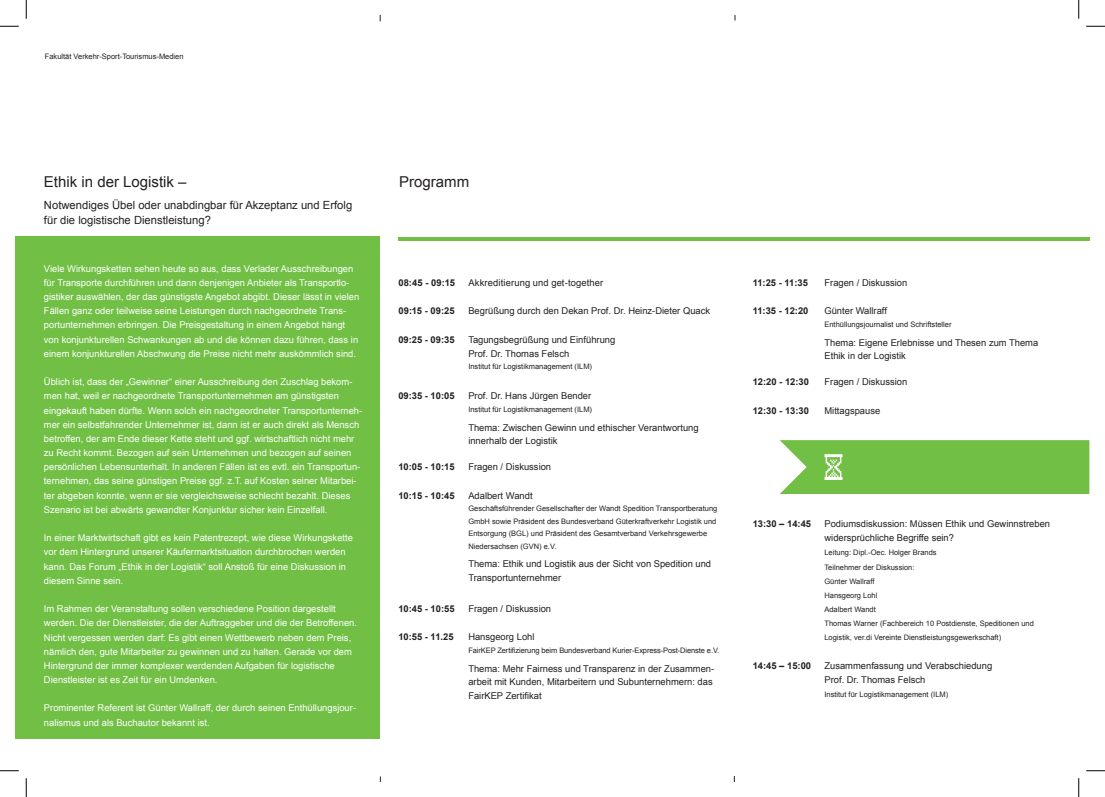
<style>
.page{position:relative;width:1105px;height:797px;background:#fff}
.page>*{position:absolute;margin:0;border:0;box-sizing:border-box;transform-origin:0 0}
.t1{font:15px "Arial";color:#231f20}
.t2{font:11.25px/15px "Arial";color:#231f20}
.t3{font:9.38px/14.1px "Arial";color:#fff}
.t4{font:9.38px/13.8px "Arial";color:#231f20}
.t5{font:700 9.38px "Arial";color:#231f20}
.t6{font:7.5px/14.1px "Arial";color:#231f20}
</style>
<div class="page">
<div style="left:16px;top:237px;width:364px;height:502px;background:#71bf44"></div>
<hr style="left:398px;top:237px;width:691px;height:4px;background:#71bf44">
<svg style="left:780px;top:440px;width:309px;height:54px;background:#79c24f"></svg>
<svg style="left:0;top:25px;width:19px;height:2px"></svg>
<svg style="left:1086px;top:25px;width:19px;height:2px"></svg>
<svg style="left:0;top:770px;width:19px;height:1px"></svg>
<svg style="left:1086px;top:770px;width:19px;height:1px"></svg>
<svg style="left:25px;top:0;width:2px;height:19px"></svg>
<svg style="left:25px;top:778px;width:2px;height:19px"></svg>
<svg style="left:1078px;top:0;width:1px;height:19px"></svg>
<svg style="left:1078px;top:778px;width:1px;height:19px"></svg>
<p class="t6" style="left:45px;top:49px;width:140px">Fakultät Verkehr-Sport-Tourismus-Medien</p>
<h1 class="t1" style="left:44px;top:171px;width:144px">Ethik in der Logistik –</h1>
<p class="t2" style="left:44px;top:198px;width:310px">Notwendiges Übel oder unabdingbar für Akzeptanz und Erfolg für die logistische Dienstleistung?</p>
<p class="t3" style="left:44px;top:261px;width:317px">Viele Wirkungsketten sehen heute so aus, dass Verlader Ausschreibungen für Transporte durchführen und dann denjenigen Anbieter als Transportlo&shy;gistiker auswählen, der das günstigste Angebot abgibt. Dieser lässt in vielen Fällen ganz oder teilweise seine Leistungen durch nachgeordnete Trans&shy;portunternehmen erbringen. Die Preisgestaltung in einem Angebot hängt von konjunkturellen Schwankungen ab und die können dazu führen, dass in einem konjunkturellen Abschwung die Preise nicht mehr auskömmlich sind.</p>
<p class="t3" style="left:44px;top:375px;width:320px">Üblich ist, dass der „Gewinner“ einer Ausschreibung den Zuschlag bekom&shy;men hat, weil er nachgeordnete Transportunternehmen am günstigsten eingekauft haben dürfte. Wenn solch ein nachgeordneter Transportunterneh&shy;mer ein selbstfahrender Unternehmer ist, dann ist er auch direkt als Mensch betroffen, der am Ende dieser Kette steht und ggf. wirtschaftlich nicht mehr zu Recht kommt. Bezogen auf sein Unternehmen und bezogen auf seinen persönlichen Lebensunterhalt. In anderen Fällen ist es evtl. ein Transportun&shy;ternehmen, das seine günstigen Preise ggf. z.T. auf Kosten seiner Mitarbei&shy;ter abgeben konnte, wenn er sie vergleichsweise schlecht bezahlt. Dieses Szenario ist bei abwärts gewandter Konjunktur sicher kein Einzelfall.</p>
<p class="t3" style="left:44px;top:531px;width:310px">In einer Marktwirtschaft gibt es kein Patentrezept, wie diese Wirkungskette vor dem Hintergrund unserer Käufermarktsituation durchbrochen werden kann. Das Forum „Ethik in der Logistik“ soll Anstoß für eine Diskussion in diesem Sinne sein.</p>
<p class="t3" style="left:44px;top:602px;width:315px">Im Rahmen der Veranstaltung sollen verschiedene Position dargestellt werden. Die der Dienstleister, die der Auftraggeber und die der Betroffenen.<br>Nicht vergessen werden darf: Es gibt einen Wettbewerb neben dem Preis, nämlich den, gute Mitarbeiter zu gewinnen und zu halten. Gerade vor dem Hintergrund der immer komplexer werdenden Aufgaben für logistische Dienstleister ist es Zeit für ein Umdenken.</p>
<p class="t3" style="left:44px;top:701px;width:314px">Prominenter Referent ist Günter Wallraff, der durch seinen Enthüllungsjour&shy;nalismus und als Buchautor bekannt ist.</p>
<h1 class="t1" style="left:399px;top:171px;width:72px">Programm</h1>
<p class="t5" style="left:398px;top:276px;width:58px">08:45 - 09:15</p>
<p class="t5" style="left:398px;top:305px;width:58px">09:15 - 09:25</p>
<p class="t5" style="left:398px;top:333px;width:58px">09:25 - 09:35</p>
<p class="t5" style="left:398px;top:390px;width:58px">09:35 - 10:05</p>
<p class="t5" style="left:398px;top:461px;width:58px">10:05 - 10:15</p>
<p class="t5" style="left:398px;top:489px;width:58px">10:15 - 10:45</p>
<p class="t5" style="left:398px;top:602px;width:58px">10:45 - 10:55</p>
<p class="t5" style="left:398px;top:631px;width:57px">10:55 - 11.25</p>
<p class="t4" style="left:468px;top:276px;width:136px">Akkreditierung und get-together</p>
<p class="t4" style="left:468px;top:304px;width:243px">Begrüßung durch den Dekan Prof. Dr. Heinz-Dieter Quack</p>
<p class="t4" style="left:468px;top:332px;width:148px;line-height:14.1px">Tagungsbegrüßung und Einführung<br>Prof. Dr. Thomas Felsch</p>
<p class="t6" style="left:468px;top:360px;width:125px">Institut für Logistikmanagement (ILM)</p>
<p class="t4" style="left:468px;top:389px;width:124px">Prof. Dr. Hans Jürgen Bender</p>
<p class="t6" style="left:468px;top:402px;width:125px">Institut für Logistikmanagement (ILM)</p>
<p class="t4" style="left:468px;top:420px;width:232px">Thema: Zwischen Gewinn und ethischer Verantwortung innerhalb der Logistik</p>
<p class="t4" style="left:468px;top:460px;width:84px">Fragen / Diskussion</p>
<p class="t4" style="left:468px;top:488px;width:66px">Adalbert Wandt</p>
<p class="t6" style="left:468px;top:502px;width:251px;line-height:12.5px">Geschäftsführender Gesellschafter der Wandt Spedition Transportberatung GmbH sowie Präsident des Bundesverband Güterkraftverkehr Logistik und Entsorgung (BGL) und Präsident des Gesamtverband Verkehrsgewerbe Niedersachsen (GVN) e.V.</p>
<p class="t4" style="left:468px;top:557px;width:244px">Thema: Ethik und Logistik aus der Sicht von Spedition und<br>Transportunternehmer</p>
<p class="t4" style="left:468px;top:602px;width:84px">Fragen / Diskussion</p>
<p class="t4" style="left:468px;top:630px;width:68px">Hansgeorg Lohl</p>
<p class="t6" style="left:468px;top:643px;width:252px">FairKEP Zertifizierung beim Bundesverband Kurier-Express-Post-Dienste e.V.</p>
<p class="t4" style="left:468px;top:661px;width:247px">Thema: Mehr Fairness und Transparenz in der Zusammen&shy;arbeit mit Kunden, Mitarbeitern und Subunternehmern: das<br>FairKEP Zertifikat</p>
<p class="t5" style="left:753px;top:276px;width:57px">11:25 - 11:35</p>
<p class="t5" style="left:753px;top:305px;width:57px">11:35 - 12:20</p>
<p class="t5" style="left:753px;top:375px;width:58px">12:20 - 12:30</p>
<p class="t5" style="left:753px;top:404px;width:58px">12:30 - 13:30</p>
<p class="t4" style="left:824px;top:276px;width:84px">Fragen / Diskussion</p>
<p class="t4" style="left:824px;top:304px;width:64px">Günter Wallraff</p>
<p class="t6" style="left:824px;top:317px;width:129px">Enthüllungsjournalist und Schriftsteller</p>
<p class="t4" style="left:824px;top:335px;width:215px">Thema: Eigene Erlebnisse und Thesen zum Thema<br>Ethik in der Logistik</p>
<p class="t4" style="left:824px;top:375px;width:84px">Fragen / Diskussion</p>
<p class="t4" style="left:824px;top:403px;width:57px">Mittagspause</p>
<p class="t5" style="left:753px;top:517px;width:60px">13:30 – 14:45</p>
<p class="t5" style="left:753px;top:659px;width:60px">14:45 – 15:00</p>
<p class="t4" style="left:824px;top:516px;width:227px;line-height:14.1px">Podiumsdiskussion: Müssen Ethik und Gewinnstreben widersprüchliche Begriffe sein?</p>
<p class="t6" style="left:824px;top:545px;width:211px">Leitung: Dipl.-Oec. Holger Brands<br>Teilnehmer der Diskussion:<br>Günter Wallraff<br>Hansgeorg Lohl<br>Adalbert Wandt<br>Thomas Warner (Fachbereich 10 Postdienste, Speditionen und Logistik, ver.di Vereinte Dienstleistungsgewerkschaft)</p>
<p class="t4" style="left:824px;top:658px;width:169px;line-height:14.1px">Zusammenfassung und Verabschiedung<br>Prof. Dr. Thomas Felsch</p>
<p class="t6" style="left:824px;top:687px;width:125px">Institut für Logistikmanagement (ILM)</p>
</div>
